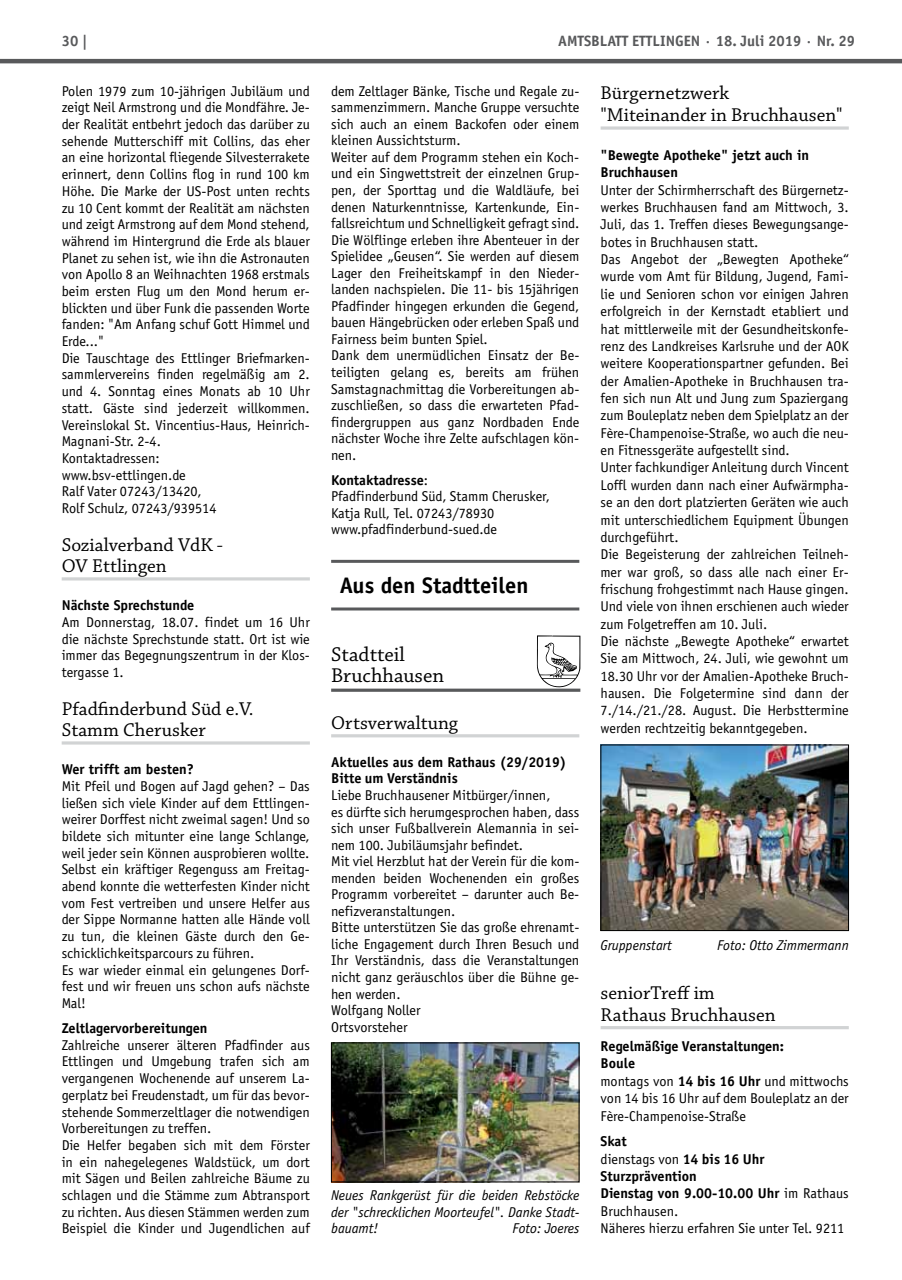
<style>
.page{position:relative;width:902px;height:1280px;background:#fff}
.page>*{position:absolute;margin:0;border:0;box-sizing:border-box;transform-origin:0 0}
.t1{font:700 22.5px "Officina Sans";color:#000}
.t2{font:21px/21px "Chaparral Pro";color:#000}
.t3{font:19.5px/21.1px "Chaparral Pro";color:#000}
.t4{font:700 15px "Officina Sans";color:#58595b}
.t5{font:14.25px/16.6px "Officina Sans";color:#000}
.t6{font:700 14.25px/16.5px "Officina Sans";color:#000}
.t7{font:italic 14.25px/16.5px "Officina Sans";color:#000;text-align:justify}
.s1{font-weight:700}
</style>
<div class="page">
<hr style="left:0;top:59px;width:901px;height:4px;background:#58595b">
<hr style="left:62px;top:577px;width:248px;height:3px;background:#d1d3d4">
<hr style="left:62px;top:741px;width:248px;height:3px;background:#d1d3d4">
<hr style="left:331px;top:560px;width:248px;height:3px;background:#58595b">
<hr style="left:331px;top:607px;width:248px;height:3px;background:#58595b">
<hr style="left:331px;top:734px;width:248px;height:3px;background:#d1d3d4">
<svg style="left:537px;top:635px;width:43px;height:54px"></svg>
<hr style="left:331px;top:689px;width:249px;height:3px;background:#58595b">
<img style="left:333px;top:1045px;width:244px;height:135px">
<div style="left:331px;top:1043px;width:248px;height:139px;border:1px solid #000"></div>
<svg style="left:600px;top:126px;width:248px;height:4px"></svg>
<hr style="left:600px;top:1026px;width:248px;height:3px;background:#d1d3d4">
<img style="left:602px;top:747px;width:244px;height:182px">
<div style="left:600px;top:745px;width:248px;height:186px;border:1px solid #000"></div>
<p class="t4" style="left:62px;top:32px;width:28px">30 |</p>
<p class="t4" style="left:558px;top:32px;width:298px">Amtsblatt Ettlingen · 18. Juli 2019 · Nr. 29</p>
<p class="t5" style="left:62px;top:83px;width:250px">Polen 1979 zum 10-jährigen Jubiläum und zeigt Neil Armstrong und die Mondfähre. Je&shy;der Realität entbehrt jedoch das darüber zu sehende Mutterschiff mit Collins, das eher an eine horizontal fliegende Silvesterrakete erinnert, denn Collins flog in rund 100 km Höhe. Die Marke der US-Post unten rechts zu 10 Cent kommt der Realität am nächsten und zeigt Armstrong auf dem Mond stehend, während im Hintergrund die Erde als blauer Planet zu sehen ist, wie ihn die Astronauten von Apollo 8 an Weihnachten 1968 erstmals beim ersten Flug um den Mond herum er&shy;blickten und über Funk die passenden Worte fanden: "Am Anfang schuf Gott Himmel und Erde..."<br>Die Tauschtage des Ettlinger Briefmarken&shy;sammlervereins finden regelmäßig am 2. und 4. Sonntag eines Monats ab 10 Uhr statt. Gäste sind jederzeit willkommen.<br>Vereinslokal St. Vincentius-Haus, Heinrich-Magnani-Str. 2-4.<br>Kontaktadressen:<br>www.bsv-ettlingen.de<br>Ralf Vater 07243/13420,<br>Rolf Schulz, 07243/939514</p>
<h3 class="t3" style="left:62px;top:535px;width:163px">Sozialverband VdK -<br>OV Ettlingen</h3>
<p class="t6" style="left:62px;top:597px;width:134px">N ächste Sprechstunde</p>
<p class="t5" style="left:62px;top:614px;width:250px;text-align:justify">Am Donnerstag, 18.07. findet um 16 Uhr die nächste Sprechstunde statt. Ort ist wie immer das Begegnungszentrum in der Klos&shy;tergasse 1.</p>
<h3 class="t3" style="left:62px;top:699px;width:193px">Pfadfinderbund Süd e.V.<br>Stamm Cherusker</h3>
<p class="t6" style="left:62px;top:761px;width:134px">Wer trifft am besten?</p>
<p class="t5" style="left:62px;top:778px;width:250px">Mit Pfeil und Bogen auf Jagd gehen? – Das ließen sich viele Kinder auf dem Ettlingen&shy;weirer Dorffest nicht zweimal sagen! Und so bildete sich mitunter eine lange Schlange, weil jeder sein Können ausprobieren wollte.<br>Selbst ein kräftiger Regenguss am Freitag&shy;abend konnte die wetterfesten Kinder nicht vom Fest vertreiben und unsere Helfer aus der Sippe Normanne hatten alle Hände voll zu tun, die kleinen Gäste durch den Ge&shy;schicklichkeitsparcours zu führen.<br>Es war wieder einmal ein gelungenes Dorf&shy;fest und wir freuen uns schon aufs nächste Mal!</p>
<p class="t6" style="left:62px;top:1020px;width:147px">Zeltlagervorbereitungen</p>
<p class="t5" style="left:62px;top:1037px;width:250px">Zahlreiche unserer älteren Pfadfinder aus Ettlingen und Umgebung trafen sich am vergangenen Wochenende auf unserem La&shy;gerplatz bei Freudenstadt, um für das bevor&shy;stehende Sommerzeltlager die notwendigen Vorbereitungen zu treffen.<br>Die Helfer begaben sich mit dem Förster in ein nahegelegenes Waldstück, um dort mit Sägen und Beilen zahlreiche Bäume zu schlagen und die Stämme zum Abtransport zu richten. Aus diesen Stämmen werden zum Beispiel die Kinder und Jugendlichen auf</p>
<p class="t5" style="left:331px;top:83px;width:250px">dem Zeltlager Bänke, Tische und Regale zu&shy;sammenzimmern. Manche Gruppe versuchte sich auch an einem Backofen oder einem kleinen Aussichtsturm.<br>Weiter auf dem Programm stehen ein Koch&shy;und ein Singwettstreit der einzelnen Grup&shy;pen, der Sporttag und die Waldläufe, bei denen Naturkenntnisse, Kartenkunde, Ein&shy;fallsreichtum und Schnelligkeit gefragt sind.<br>Die Wölflinge erleben ihre Abenteuer in der Spielidee „Geusen“. Sie werden auf diesem Lager den Freiheitskampf in den Nieder&shy;landen nachspielen. Die 11- bis 15jährigen Pfadfinder hingegen erkunden die Gegend, bauen Hängebrücken oder erleben Spaß und Fairness beim bunten Spiel.<br>Dank dem unermüdlichen Einsatz der Be&shy;teiligten gelang es, bereits am frühen Samstagnachmittag die Vorbereitungen ab&shy;zuschließen, so dass die erwarteten Pfad&shy;findergruppen aus ganz Nordbaden Ende nächster Woche ihre Zelte aufschlagen kön&shy;nen.</p>
<p class="t5" style="left:331px;top:472px;width:220px"><span class="s1">Kontaktadresse</span>:<br>Pfadfinderbund Süd, Stamm Cherusker,<br>Katja Rull, Tel. 07243/78930 www.pfadfinderbund-sued.de</p>
<h1 class="t1" style="left:339px;top:571px;width:190px">Aus den Stadtteilen</h1>
<h3 class="t3" style="left:600px;top:83px;width:243px;line-height:21.9px">Bürgernetzwerk<br>"Miteinander in Bruchhausen"</h3>
<p class="t6" style="left:600px;top:146px;width:210px;line-height:17.4px">"Bewegte Apotheke" jetzt auch in<br>Bruchhausen</p>
<p class="t5" style="left:600px;top:181px;width:250px;line-height:17.4px">Unter der Schirmherrschaft des Bürgernetz&shy;werkes Bruchhausen fand am Mittwoch, 3.<br>Juli, das 1. Treffen dieses Bewegungsange&shy;botes in Bruchhausen statt.<br>Das Angebot der „Bewegten Apotheke“ wurde vom Amt für Bildung, Jugend, Fami&shy;lie und Senioren schon vor einigen Jahren erfolgreich in der Kernstadt etabliert und hat mittlerweile mit der Gesundheitskonfe&shy;renz des Landkreises Karlsruhe und der AOK weitere Kooperationspartner gefunden. Bei der Amalien-Apotheke in Bruchhausen tra&shy;fen sich nun Alt und Jung zum Spaziergang zum Bouleplatz neben dem Spielplatz an der Fère-Champenoise-Straße, wo auch die neu&shy;en Fitnessgeräte aufgestellt sind.<br>Unter fachkundiger Anleitung durch Vincent Loffl wurden dann nach einer Aufwärmpha&shy;se an den dort platzierten Geräten wie auch mit unterschiedlichem Equipment Übungen durchgeführt.<br>Die Begeisterung der zahlreichen Teilneh&shy;mer war groß, so dass alle nach einer Er&shy;frischung frohgestimmt nach Hause gingen.<br>Und viele von ihnen erschienen auch wieder zum Folgetreffen am 10. Juli.<br>Die nächste „Bewegte Apotheke“ erwartet Sie am Mittwoch, 24. Juli, wie gewohnt um 18.30 Uhr vor der Amalien-Apotheke Bruch&shy;hausen. Die Folgetermine sind dann der 7./14./21./28. August. Die Herbsttermine werden rechtzeitig bekanntgegeben.</p>
<h2 class="t2" style="left:331px;top:645px;width:115px">Stadtteil<br>Bruchhausen</h2>
<h3 class="t3" style="left:331px;top:713px;width:128px">Ortsverwaltung</h3>
<p class="t6" style="left:331px;top:754px;width:237px">Aktuelles aus dem Rathaus (29/2019)<br>Bitte um Verständnis</p>
<p class="t5" style="left:331px;top:787px;width:250px">Liebe Bruchhausener Mitbürger/innen,<br>es dürfte sich herumgesprochen haben, dass sich unser Fußballverein Alemannia in sei&shy;nem 100. Jubiläumsjahr befindet.<br>Mit viel Herzblut hat der Verein für die kom&shy;menden beiden Wochenenden ein großes Programm vorbereitet – darunter auch Be&shy;nefizveranstaltungen.<br>Bitte unterstützen Sie das große ehrenamt&shy;liche Engagement durch Ihren Besuch und Ihr Verständnis, dass die Veranstaltungen nicht ganz geräuschlos über die Bühne ge&shy;hen werden.<br>Wolfgang Noller<br>Ortsvorsteher</p>
<p class="t7" style="left:600px;top:936px;width:73px">Gruppenstart</p>
<p class="t7" style="left:717px;top:936px;width:133px">Foto: Otto Zimmermann</p>
<h3 class="t3" style="left:600px;top:983px;width:176px;line-height:21.9px">seniorTreff im<br>Rathaus Bruchhausen</h3>
<p class="t5" style="left:600px;top:1037px;width:250px;line-height:17.4px"><span class="s1">Regelmäßige Veranstaltungen:<br>Boule<br></span>montags von <span class="s1">14 bis 16 Uhr</span> und mittwochs von 14 bis 16 Uhr auf dem Bouleplatz an der<br>Fère-Champenoise-Straße</p>
<p class="t5" style="left:600px;top:1133px;width:250px;line-height:17.4px"><span class="s1">Skat<br></span>dienstags von <span class="s1">14 bis 16 Uhr<br>Sturzprävention<br>Dienstag von 9.00-10.00 Uhr</span> im Rathaus<br>Bruchhausen.<br>Näheres hierzu erfahren Sie unter Tel. 9211</p>
<p class="t7" style="left:331px;top:1187px;width:250px">Neues Rankgerüst für die beiden Rebstöcke der "schrecklichen Moorteufel". Danke Stadt&shy;bauamt!</p>
<p class="t7" style="left:512px;top:1220px;width:68px">Foto: Joeres</p>
</div>
